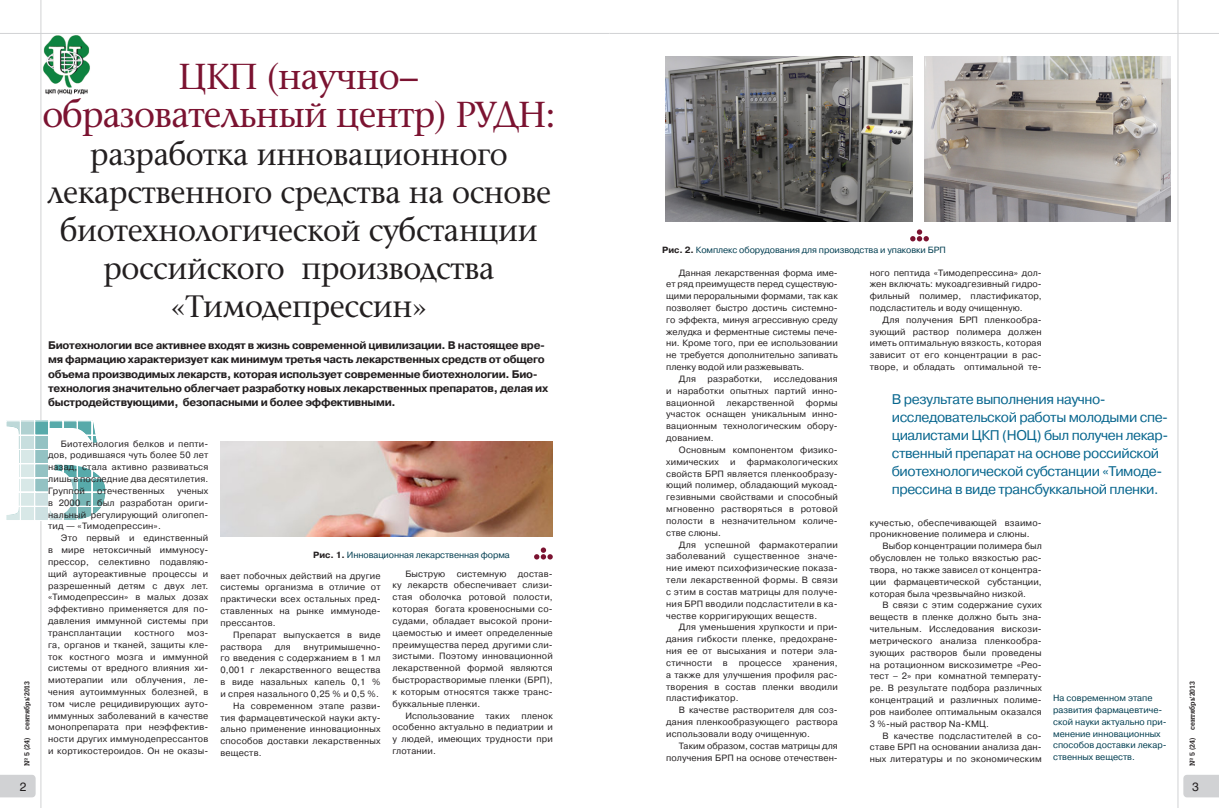
<style>
.page{position:relative;width:1219px;height:808px;background:#fff}
.page>*{position:absolute;margin:0;border:0;box-sizing:border-box;transform-origin:0 0}
.Text1{font:35px/38px "Sonet Serif";letter-spacing:-.02em;color:#7b1331;text-align:center}
.Text1-2{font:30px/38px "Sonet Serif";letter-spacing:-.01em;color:#231f20;text-align:center}
.Подпись{font:14px/18px "Pragmatica C";letter-spacing:-.03em;color:#08668e}
.Подзаголовок{font:12px "Helios";color:#231f20}
.Text1-3{font:700 11px/14.3px "Pragmatica C";letter-spacing:-.025em;color:#231f20}
.Text1-4{font:9.1px/11.8px "Pragmatica C";letter-spacing:.02em;color:#231f20;text-align:justify}
.Text1-5{font:9px/11.7px "Pragmatica C";color:#013d50}
.t1{font:700 7px "AG Gloria";color:#231f20}
.s1{font-weight:700;color:#231f20}
</style>
<div class="page">
<svg style="left:0;top:775px;width:36px;height:22px"></svg>
<hr style="left:0;top:33px;width:609px;height:1px;background:#d1d2d4">
<hr style="left:40px;top:0;width:1px;height:808px;background:#d1d2d4">
<svg style="left:1183px;top:775px;width:36px;height:22px"></svg>
<hr style="left:1177px;top:0;width:1px;height:808px;background:#d1d2d4">
<hr style="left:609px;top:33px;width:610px;height:1px;background:#d1d2d4">
<svg style="left:6px;top:421px;width:100px;height:100px"></svg>
<img style="left:43px;top:36px;width:47px;height:59px">
<img style="left:220px;top:441px;width:333px;height:95px">
<img style="left:666px;top:57px;width:247px;height:165px">
<svg style="left:534px;top:547px;width:19px;height:12px"></svg>
<img style="left:924px;top:57px;width:247px;height:165px">
<svg style="left:910px;top:229px;width:19px;height:12px"></svg>
<p class="t1" style="left:23px;top:765px;width:86px;rotate:-90deg">№ 5 (24) сентябрь'2013</p>
<p class="Подзаголовок" style="left:20px;top:779px;width:8px">2</p>
<p class="Text1" style="left:42px;top:58px;width:515px">ЦКП (научно&shy;образовательный центр) РУДН:</p>
<p class="Text1-2" style="left:90px;top:135px;width:419px">разработка инновационного</p>
<p class="Text1-2" style="left:47px;top:173px;width:506px">лекарственного средства на основе биотехнологической субстанции</p>
<p class="Text1-2" style="left:103px;top:249px;width:393px">российского производства</p>
<p class="Text1-2" style="left:171px;top:287px;width:258px">«Тимодепрессин»</p>
<p class="Text1-3" style="left:48px;top:338px;width:502px">Биотехнологии все активнее входят в жизнь современной цивилизации. В настоящее вре&shy;мя фармацию характеризует как минимум третья часть лекарственных средств от общего объема производимых лекарств, которая использует современные биотехнологии. Био&shy;технология значительно облегчает разработку новых лекарственных препаратов, делая их быстродействующими, безопасными и более эффективными.</p>
<p class="Text1-4" style="left:48px;top:437px;width:162px;text-indent:13px">Биотехнология белков и пепти&shy;дов, родившаяся чуть более 50 лет назад, стала активно развиваться лишь в последние два десятилетия.<br>Группой</p>
<p class="Text1-4" style="left:48px;top:485px;width:162px;text-indent:129px">ученых в 2000 г. был разработан ориги&shy;нальный регулирующий олигопеп&shy;тид — «Тимодепрессин».</p>
<p class="Text1-4" style="left:48px;top:532px;width:162px;text-indent:13px">Это первый и единственный в мире нетоксичный иммуносу&shy;прессор, селективно подавляю&shy;щий аутореактивные процессы и разрешенный детям с двух лет. «Тимодепрессин» в малых дозах эффективно применяется для по&shy;давления иммунной системы при трансплантации</p>
<p class="Text1-4" style="left:97px;top:485px;width:69px">отечественных</p>
<p class="Text1-5" style="left:313px;top:549px;width:198px"><span class="s1">Рис. 1.</span> Инновационная лекарственная форма</p>
<p class="Text1-4" style="left:405px;top:567px;width:41px">Быструю</p>
<p class="Text1-4" style="left:457px;top:567px;width:51px">системную</p>
<p class="Text1-4" style="left:393px;top:567px;width:162px;text-indent:125px">достав&shy;ку лекарств обеспечивает слизи&shy;стая оболочка ротовой полости, которая богата кровеносными со&shy;судами, обладает высокой прони&shy;цаемостью и имеет определенные преимущества перед другими сли&shy;зистыми. Поэтому инновационной лекарственной формой являются быстрорастворимые пленки (БРП), к которым относятся также транс&shy;буккальные пленки.</p>
<p class="Text1-4" style="left:405px;top:709px;width:106px">Использование таких</p>
<p class="Text1-4" style="left:220px;top:569px;width:162px">вает побочных действий на другие системы организма в отличие от практически всех остальных пред&shy;ставленных на рынке иммуноде&shy;прессантов.</p>
<p class="Text1-4" style="left:220px;top:629px;width:162px;text-indent:13px">Препарат выпускается в виде раствора</p>
<p class="Text1-4" style="left:48px;top:627px;width:162px;text-indent:139px">моз&shy;га, органов и тканей, защиты кле&shy;ток костного мозга и иммунной системы от вредного влияния хи&shy;миотерапии или облучения, ле&shy;чения аутоиммунных болезней, в том числе рецидивирующих ауто&shy;иммунных заболеваний в качестве монопрепарата при неэффектив&shy;ности других иммунодепрессантов и кортикостероидов. Он не оказы-</p>
<p class="Text1-4" style="left:134px;top:627px;width:42px">костного</p>
<p class="Text1-4" style="left:220px;top:640px;width:162px;text-indent:83px">внутримышечно&shy;го введения с содержанием в 1 мл 0,001 г лекарственного вещества в виде назальных капель 0,1 % и спрея назального 0,25 % и 0,5 %.</p>
<p class="Text1-4" style="left:220px;top:700px;width:162px;text-indent:13px">На современном этапе разви&shy;тия фармацевтической науки акту&shy;ально применение инновационных способов доставки лекарственных веществ.</p>
<p class="Text1-4" style="left:275px;top:640px;width:17px">для</p>
<p class="Text1-4" style="left:393px;top:709px;width:162px;text-indent:129px">пленок особенно актуально в педиатрии и у людей, имеющих трудности при глотании.</p>
<p class="Text1-5" style="left:662px;top:244px;width:285px"><span class="s1">Рис. 2.</span> Комплекс оборудования для производства и упаковки БРП</p>
<p class="Text1-4" style="left:666px;top:266px;width:173px;text-indent:13px">Данная лекарственная форма име&shy;ет ряд преимуществ перед существую&shy;щими пероральными формами, так как позволяет быстро достичь системно&shy;го эффекта, минуя агрессивную среду желудка и ферментные системы пече&shy;ни. Кроме того, при ее использовании не требуется дополнительно запивать пленку водой или разжевывать.</p>
<p class="Text1-4" style="left:666px;top:373px;width:173px;text-indent:13px">Для разработки, исследования и наработки опытных партий инно&shy;вационной</p>
<p class="Text1-4" style="left:666px;top:397px;width:173px;text-indent:140px">формы участок оснащен уникальным инно&shy;вационным технологическим обору&shy;дованием.</p>
<p class="Text1-4" style="left:666px;top:444px;width:173px;text-indent:13px">Основным компонентом физико&shy;химических и фармакологических свойств БРП является пленкообразу&shy;ющий полимер, обладающий мукоад&shy;гезивными свойствами и способный мгновенно растворяться в ротовой полости в незначительном количе&shy;стве слюны.</p>
<p class="Text1-4" style="left:666px;top:539px;width:173px;text-indent:13px">Для успешной фармакотерапии заболеваний существенное значе&shy;ние имеют психофизические показа&shy;тели лекарственной формы. В связи с этим в состав матрицы для получе&shy;ния БРП вводили подсластители в ка&shy;честве корригирующих веществ.</p>
<p class="Text1-4" style="left:666px;top:621px;width:173px;text-indent:13px">Для уменьшения хрупкости и при&shy;дания гибкости пленке, предохране&shy;ния ее от высыхания и потери эла&shy;стичности в процессе хранения, а также для улучшения профиля рас&shy;творения в состав пленки вводили пластификатор.</p>
<p class="Text1-4" style="left:666px;top:704px;width:173px;text-indent:13px">В качестве растворителя для соз&shy;дания пленкообразующего раствора использовали воду очищенную.</p>
<p class="Text1-4" style="left:666px;top:740px;width:173px;text-align:right">Таким образом, состав матрицы для получения БРП на основе отечествен-</p>
<p class="Text1-4" style="left:726px;top:397px;width:69px">лекарственной</p>
<p class="Text1-4" style="left:870px;top:266px;width:173px">ного пептида «Тимодепрессина» дол&shy;жен включать: мукоадгезивный гидро&shy;фильный полимер, пластификатор, подсластитель и воду очищенную.</p>
<p class="Text1-4" style="left:870px;top:314px;width:173px;text-indent:13px">Для получения БРП пленкообра&shy;зующий раствор полимера должен иметь оптимальную вязкость, которая зависит от его концентрации в рас&shy;творе, и обладать оптимальной те-</p>
<p class="Подпись" style="left:892px;top:390px;width:278px">В результате выполнения научно&shy;исследовательской работы молодыми спе&shy;циалистами ЦКП (НОЦ) был получен лекар&shy;ственный препарат на основе российской биотехнологической субстанции «Тимоде&shy;прессина в виде трансбуккальной пленки.</p>
<p class="Text1-4" style="left:870px;top:516px;width:173px">кучестью, обеспечивающей взаимо&shy;проникновение полимера и слюны.</p>
<p class="Text1-4" style="left:870px;top:540px;width:173px;text-indent:13px">Выбор концентрации полимера был обусловлен не только вязкостью рас&shy;твора, но также зависел от концентра&shy;ции фармацевтической субстанции, которая была чрезвычайно низкой.</p>
<p class="Text1-4" style="left:870px;top:599px;width:173px;text-indent:13px">В связи с этим содержание сухих веществ в пленке должно быть зна&shy;чительным. Исследования вискози&shy;метрического анализа пленкообра&shy;зующих растворов были проведены на ротационном вискозиметре «Рео&shy;тест – 2» при комнатной температу&shy;ре. В результате подбора различных концентраций и различных полиме&shy;ров наиболее оптимальным оказался 3 %-ный раствор Na-КМЦ.</p>
<p class="Text1-4" style="left:870px;top:729px;width:173px;text-indent:13px">В качестве подсластителей в со&shy;ставе БРП на основании анализа дан&shy;ных литературы и по экономическим</p>
<p class="Text1-5" style="left:1053px;top:692px;width:115px">На современном этапе развития фармацевтиче&shy;ской науки актуально при&shy;менение инновационных способов доставки лекар&shy;ственных веществ.</p>
<p class="t1" style="left:1188px;top:766px;width:86px;rotate:-90deg">№ 5 (24) сентябрь'2013</p>
<p class="Подзаголовок" style="left:1192px;top:779px;width:8px">3</p>
</div>
